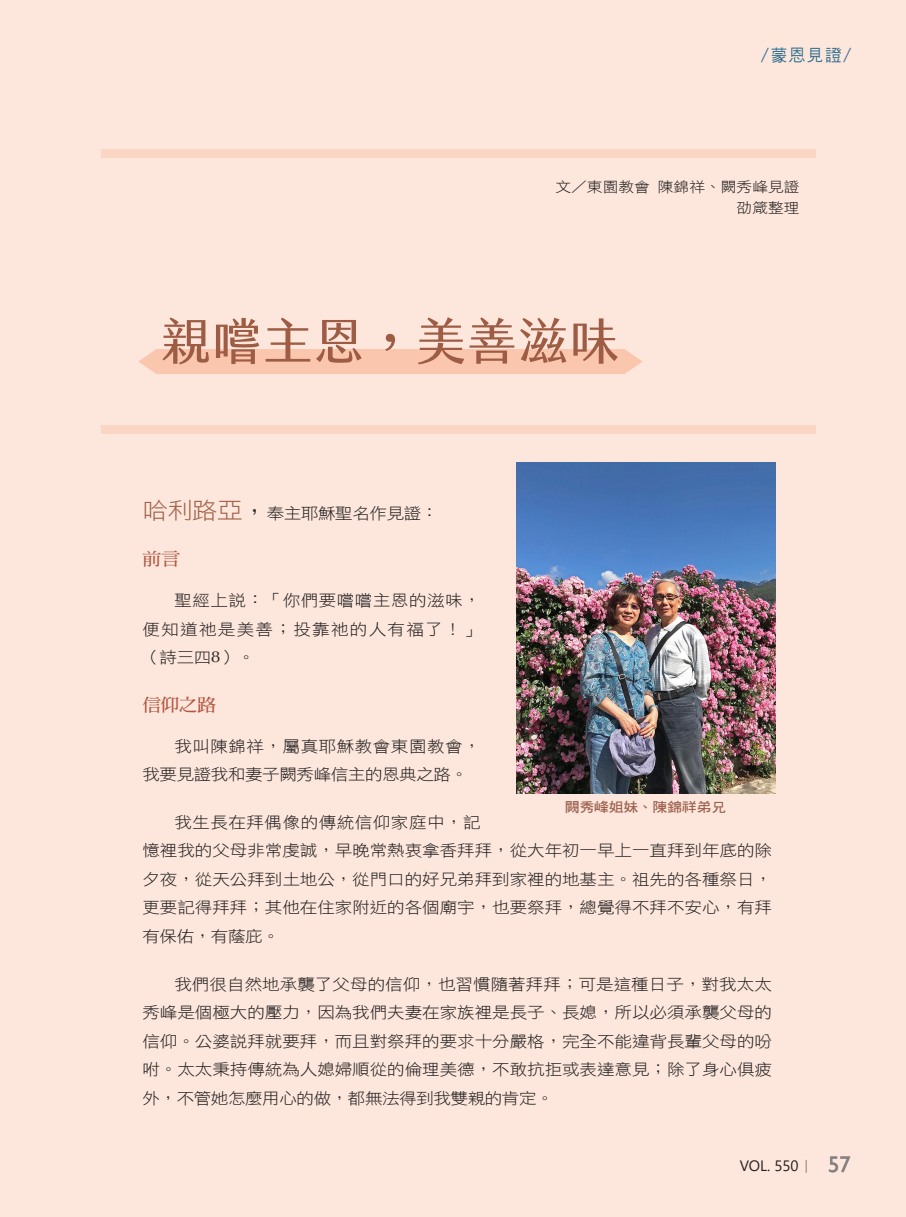
<style>
.page{position:relative;width:906px;height:1217px;background:#fff}
.page>*{position:absolute;margin:0;border:0;box-sizing:border-box;transform-origin:0 0}
.t1{font:49.5px "jf jinxuan fresh 2.2 Medium";color:#9e5c44}
.t2{font:17.55px "DF Ming W7 WIN BF";letter-spacing:-.02em;color:#b25440;scale:1.08 1}
.t3{font:16.5px "DF Hei W5 WIN BF";color:#327090}
.t4{font:15.75px/28.5px "DF Hei W3 WIN BF";letter-spacing:-.005em;color:#231f20;text-align:justify;scale:1.11 1}
.t5{font:15.75px/28.5px "DF Hei W3 WIN BF";letter-spacing:-.025em;color:#231f20;scale:1.11 1}
.t6{font:15px "Segoe UI";color:#231f20}
.t7{font:14.1px/21px "DF Hei W3 WIN BF";color:#231f20;text-align:right;scale:1.11 1}
.t8{font:13.5px "DF Hei W7 WIN BF";letter-spacing:-.025em;color:#9c5f4e;scale:1.11 1}
.s1{font-size:22.95px;color:#9e5e44}
.s2{font-size:22.95px}
.s3{font-family:"Optima"}
.s4{font-family:"Adobe Ming Std";font-weight:300}
.s5{font-family:"Gill Sans";font-size:22.5px;color:#868281}
</style>
<div class="page">
<div style="left:0;top:0;width:906px;height:1216px;background:#fde7dc"></div>
<div style="left:102px;top:425px;width:714px;height:8px;background:#fcd6c5"></div>
<div style="left:102px;top:149px;width:714px;height:9px;background:#fcd6c5"></div>
<div style="left:138px;top:349px;width:504px;height:25px;background:#fac6ad"></div>
<img style="left:516px;top:462px;width:260px;height:331px">
<p class="t3" style="left:760px;top:47px;width:92px">/蒙恩見證/</p>
<p class="t7" style="left:555px;top:176px;width:221px">文／東園教會 陳錦祥、闕秀峰見證劭箴整理</p>
<h1 class="t1" style="left:160px;top:313px;width:461px">親嚐主恩，美善滋味</h1>
<p class="t5" style="left:142px;top:499px;width:268px"><span class="s1">哈利路亞</span><span class="s2">，</span>奉主耶穌聖名作見證：</p>
<p class="t2" style="left:142px;top:550px;width:37px">前言</p>
<p class="t4" style="left:142px;top:586px;width:306px;text-indent:32px">聖經上說：「你們要嚐嚐主恩的滋味，便知道祂是美善；投靠祂的人有福了！」（詩三四<span class="s3">8</span>）。</p>
<p class="t2" style="left:142px;top:695px;width:70px">信仰之路</p>
<p class="t5" style="left:142px;top:731px;width:306px;text-indent:32px">我叫陳錦祥，屬真耶穌教會東園教會，我要見證我和妻子闕秀峰信主的恩典之路。</p>
<p class="t4" style="left:142px;top:807px;width:568px;text-align:left;text-indent:32px">我生長在拜偶像的傳統信仰家庭中，記<br>憶裡我的父母非常虔誠，早晚常熱衷拿香拜拜，從大年初一早上一直拜到年底的除夕夜，從天公拜到土地公，從門口的好兄弟拜到家裡的地基主。祖先的各種祭日，更要記得拜拜；其他在住家附近的各個廟宇，也要祭拜，總覺得不拜不安心，有拜有保佑，有蔭庇。</p>
<p class="t4" style="left:142px;top:969px;width:568px;text-indent:32px">我們很自然地承襲了父母的信仰，也習慣隨著拜拜；可是這種日子，對我太太秀峰是個極大的壓力，因為我們夫妻在家族裡是長子、長媳，所以必須承襲父母的信仰。公婆說拜就要拜，而且對祭拜的要求十分嚴格，完全不能違背長輩父母的吩咐。太太秉持傳統為人媳婦順從的倫理美德，不敢抗拒或表達意見；除了身心俱疲外，不管她怎麼用心的做，都無法得到我雙親的肯定。</p>
<p class="t8" style="left:565px;top:800px;width:147px">闕秀峰姐妹、陳錦祥弟兄</p>
<p class="t6" style="left:739px;top:1151px;width:112px">VOL. 550<span class="s4">｜</span> <span class="s5">57</span></p>
</div>
